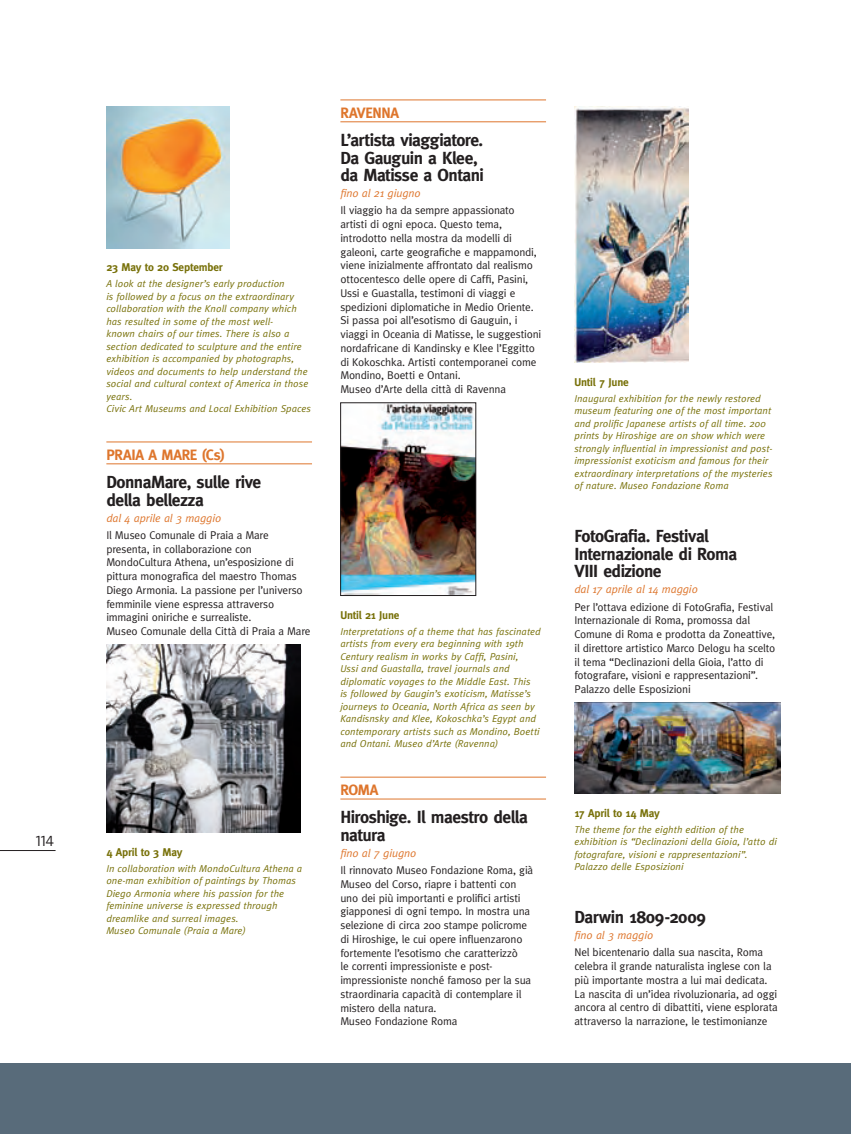
<style>
.page{position:relative;width:851px;height:1134px;background:#fff}
.page>*{position:absolute;margin:0;border:0;box-sizing:border-box;transform-origin:0 0}
.t1{font:700 17.5px/17.5px "Meta";letter-spacing:-.03em;color:#231f20}
.t2{font:700 15px "Meta";letter-spacing:-.02em;color:#de762d}
.t3{font:15px "The Mix Semi Light Caps";color:#231f20}
.t4{font:11.25px/13.8px "Meta";letter-spacing:-.015em;color:#231f20}
.t5{font:italic 11.25px "Meta";letter-spacing:-.005em;color:#de762d}
.t6{font:700 11.25px "Meta";letter-spacing:-.02em;color:#78710a}
.t7{font:italic 10px/12.5px "Meta";letter-spacing:.01em;color:#78710a}
</style>
<div class="page">
<hr style="left:0;top:850px;width:56px;height:1px;background:#231f20">
<div style="left:0;top:1063px;width:850px;height:71px;background:#586b7a"></div>
<hr style="left:106px;top:442px;width:206px;height:1px;background:#de762d">
<hr style="left:106px;top:463px;width:206px;height:1px;background:#de762d">
<img style="left:106px;top:106px;width:124px;height:142px">
<img style="left:106px;top:644px;width:194px;height:189px">
<hr style="left:340px;top:100px;width:206px;height:1px;background:#de762d">
<hr style="left:340px;top:121px;width:206px;height:1px;background:#de762d">
<hr style="left:340px;top:777px;width:206px;height:1px;background:#de762d">
<hr style="left:340px;top:799px;width:206px;height:1px;background:#de762d">
<img style="left:342px;top:404px;width:132px;height:190px">
<div style="left:340px;top:402px;width:136px;height:194px;border:1px solid #231f20"></div>
<img style="left:574px;top:106px;width:114px;height:257px">
<img style="left:574px;top:702px;width:206px;height:91px">
<h2 class="t3" style="left:36px;top:828px;width:19px">114</h2>
<p class="t6" style="left:106px;top:261px;width:118px">23 May to 20 September</p>
<p class="t7" style="left:106px;top:277px;width:206px">A look at the designer’s early production<br>is followed by a focus on the extraordinary collaboration with the Knoll company which has resulted in some of the most well-<br>known chairs of our times. There is also a section dedicated to sculpture and the entire exhibition is accompanied by photographs, videos and documents to help understand the social and cultural context of America in those years.<br>Civic Art Museums and Local Exhibition Spaces</p>
<h2 class="t2" style="left:106px;top:446px;width:120px">PRAIA A MARE (Cs)</h2>
<h1 class="t1" style="left:106px;top:473px;width:156px">DonnaMare, sulle rive della bellezza</h1>
<p class="t5" style="left:106px;top:511px;width:116px">dal 4 aprile al 3 maggio</p>
<p class="t4" style="left:106px;top:528px;width:205px">Il Museo Comunale di Praia a Mare presenta, in collaborazione con MondoCultura Athena, un’esposizione di pittura monografica del maestro Thomas Diego Armonia. La passione per l’universo femminile viene espressa attraverso immagini oniriche e surrealiste.<br>Museo Comunale della Città di Praia a Mare</p>
<p class="t6" style="left:106px;top:845px;width:77px">4 April to 3 May</p>
<p class="t7" style="left:106px;top:862px;width:197px">In collaboration with MondoCultura Athena a one-man exhibition of paintings by Thomas Diego Armonia where his passion for the feminine universe is expressed through dreamlike and surreal images.<br>Museo Comunale (Praia a Mare)</p>
<h2 class="t2" style="left:340px;top:104px;width:60px">RAVENNA</h2>
<h1 class="t1" style="left:340px;top:131px;width:145px">L’artista viaggiatore.<br>Da Gauguin a Klee, da Matisse a Ontani</h1>
<p class="t5" style="left:340px;top:187px;width:82px">fino al 21 giugno</p>
<p class="t4" style="left:340px;top:203px;width:202px">Il viaggio ha da sempre appassionato artisti di ogni epoca. Questo tema, introdotto nella mostra da modelli di galeoni, carte geografiche e mappamondi, viene inizialmente affrontato dal realismo ottocentesco delle opere di Caffi, Pasini, Ussi e Guastalla, testimoni di viaggi e spedizioni diplomatiche in Medio Oriente.<br>Si passa poi all’esotismo di Gauguin, i viaggi in Oceania di Matisse, le suggestioni nordafricane di Kandinsky e Klee l’Eggitto di Kokoschka. Artisti contemporanei come Mondino, Boetti e Ontani.<br>Museo d’Arte della città di Ravenna</p>
<p class="t6" style="left:340px;top:608px;width:61px">Until 21 June</p>
<p class="t7" style="left:340px;top:625px;width:202px">Interpretations of a theme that has fascinated artists from every era beginning with 19th Century realism in works by Caffi, Pasini,<br>Ussi and Guastalla, travel journals and diplomatic voyages to the Middle East. This<br>is followed by Gaugin’s exoticism, Matisse’s journeys to Oceania, North Africa as seen by Kandisnsky and Klee, Kokoschka’s Egypt and contemporary artists such as Mondino, Boetti and Ontani. Museo d’Arte (Ravenna)</p>
<h2 class="t2" style="left:340px;top:781px;width:40px">ROMA</h2>
<h1 class="t1" style="left:340px;top:808px;width:189px">Hiroshige. Il maestro della natura</h1>
<p class="t5" style="left:340px;top:846px;width:78px">fino al 7 giugno</p>
<p class="t4" style="left:340px;top:863px;width:194px">Il rinnovato Museo Fondazione Roma, già Museo del Corso, riapre i battenti con uno dei più importanti e prolifici artisti giapponesi di ogni tempo. In mostra una selezione di circa 200 stampe policrome di Hiroshige, le cui opere influenzarono fortemente l’esotismo che caratterizzò<br>le correnti impressioniste e post&shy;impressioniste nonché famoso per la sua straordinaria capacità di contemplare il mistero della natura.<br>Museo Fondazione Roma</p>
<p class="t6" style="left:574px;top:375px;width:56px">Until 7 June</p>
<p class="t7" style="left:574px;top:392px;width:199px">Inaugural exhibition for the newly restored museum featuring one of the most important and prolific Japanese artists of all time. 200 prints by Hiroshige are on show which were strongly influential in impressionist and post&shy;impressionist exoticism and famous for their extraordinary interpretations of the mysteries of nature. Museo Fondazione Roma</p>
<h1 class="t1" style="left:574px;top:527px;width:164px">FotoGrafia. Festival<br>Internazionale di Roma<br>VIII edizione</h1>
<p class="t5" style="left:574px;top:583px;width:125px">dal 17 aprile al 14 maggio</p>
<p class="t4" style="left:574px;top:600px;width:202px">Per l’ottava edizione di FotoGrafia, Festival Internazionale di Roma, promossa dal Comune di Roma e prodotta da Zoneattive, il direttore artistico Marco Delogu ha scelto il tema “Declinazioni della Gioia, l’atto di fotografare, visioni e rappresentazioni”.<br>Palazzo delle Esposizioni</p>
<p class="t6" style="left:574px;top:806px;width:87px">17 April to 14 May</p>
<p class="t7" style="left:574px;top:823px;width:204px">The theme for the eighth edition of the exhibition is “Declinazioni della Gioia, l’atto di fotografare, visioni e rappresentazioni”.<br>Palazzo delle Esposizioni</p>
<h1 class="t1" style="left:574px;top:908px;width:133px">Darwin 1809-2009</h1>
<p class="t5" style="left:574px;top:929px;width:80px">fino al 3 maggio</p>
<p class="t4" style="left:574px;top:945px;width:205px">Nel bicentenario dalla sua nascita, Roma celebra il grande naturalista inglese con la più importante mostra a lui mai dedicata.<br>La nascita di un’idea rivoluzionaria, ad oggi ancora al centro di dibattiti, viene esplorata attraverso la narrazione, le testimonianze</p>
</div>
